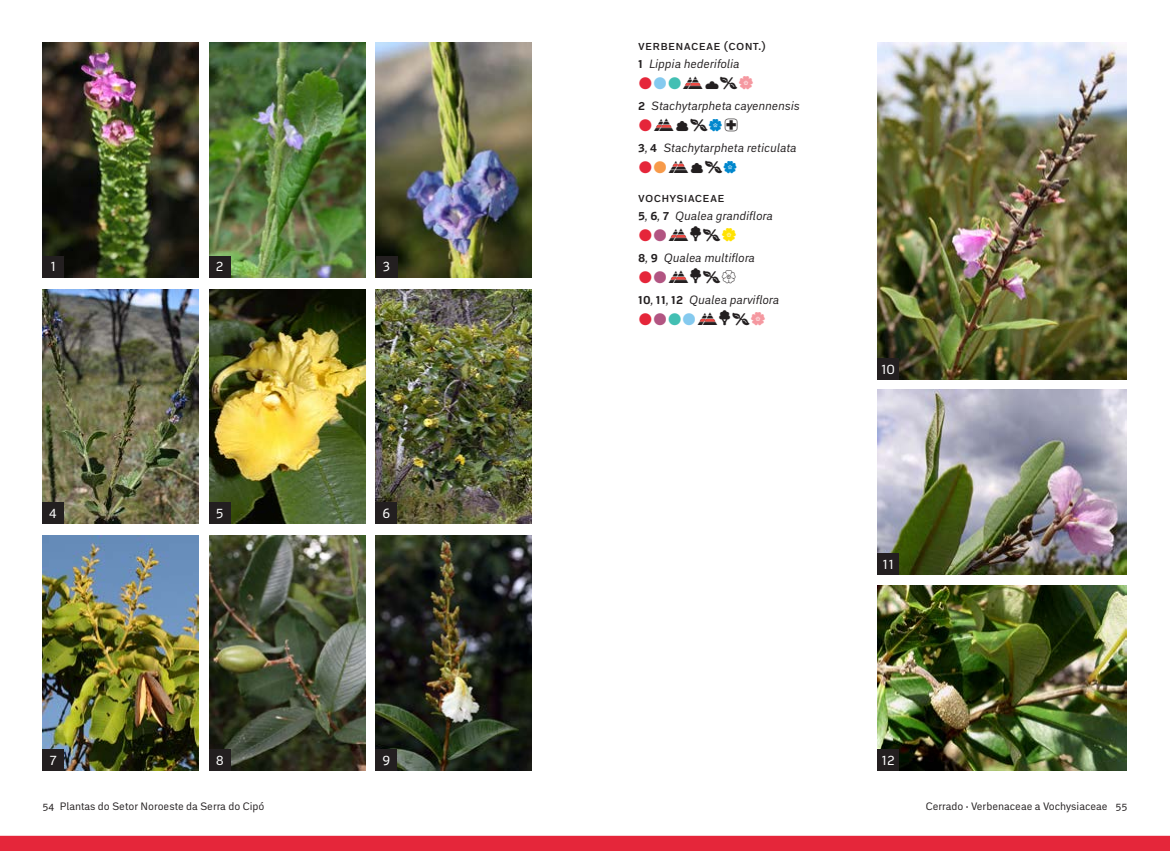
<style>
.page{position:relative;width:1170px;height:851px;background:#fff}
.page>*{position:absolute;margin:0;border:0;box-sizing:border-box;transform-origin:0 0}
.Pic_ref_number{font:13.75px "Embarcadero MVB Pro";color:#fff}
.Taxa_name{font:italic 11.88px "Embarcadero MVB Pro";color:#231f20}
.Family{font:500 11.88px "Embarcadero MVB Pro";letter-spacing:.02em;color:#231f20}
.t1{font:10.62px "Embarcadero MVB Pro";color:#231f20}
.s1{font-weight:700;font-style:normal}
</style>
<div class="page">
<img style="left:877px;top:585px;width:249px;height:185px">
<div style="left:877px;top:749px;width:21px;height:21px;background:#231f20"></div>
<img style="left:877px;top:390px;width:249px;height:184px">
<div style="left:877px;top:553px;width:21px;height:21px;background:#231f20"></div>
<img style="left:877px;top:43px;width:249px;height:336px">
<div style="left:877px;top:358px;width:21px;height:21px;background:#231f20"></div>
<img style="left:376px;top:535px;width:155px;height:235px">
<div style="left:376px;top:749px;width:21px;height:21px;background:#231f20"></div>
<img style="left:209px;top:535px;width:156px;height:235px">
<div style="left:209px;top:749px;width:21px;height:21px;background:#231f20"></div>
<img style="left:43px;top:535px;width:155px;height:235px">
<div style="left:43px;top:749px;width:21px;height:21px;background:#231f20"></div>
<img style="left:376px;top:289px;width:155px;height:235px">
<div style="left:376px;top:502px;width:21px;height:22px;background:#231f20"></div>
<img style="left:209px;top:289px;width:156px;height:235px">
<div style="left:209px;top:502px;width:21px;height:22px;background:#231f20"></div>
<img style="left:43px;top:289px;width:155px;height:235px">
<div style="left:43px;top:502px;width:21px;height:22px;background:#231f20"></div>
<img style="left:376px;top:43px;width:155px;height:234px">
<div style="left:376px;top:256px;width:21px;height:21px;background:#231f20"></div>
<img style="left:209px;top:43px;width:156px;height:234px">
<div style="left:209px;top:256px;width:21px;height:21px;background:#231f20"></div>
<img style="left:43px;top:43px;width:155px;height:234px">
<div style="left:43px;top:256px;width:21px;height:21px;background:#231f20"></div>
<div style="left:0;top:835px;width:1169px;height:15px;background:#e5263a"></div>
<p class="Pic_ref_number" style="left:50px;top:257px;width:7px">1</p>
<p class="Pic_ref_number" style="left:216px;top:257px;width:9px">2</p>
<p class="Pic_ref_number" style="left:383px;top:257px;width:9px">3</p>
<p class="Pic_ref_number" style="left:49px;top:503px;width:9px">4</p>
<p class="Pic_ref_number" style="left:216px;top:503px;width:9px">5</p>
<p class="Pic_ref_number" style="left:382px;top:503px;width:9px">6</p>
<p class="Pic_ref_number" style="left:50px;top:750px;width:8px">7</p>
<p class="Pic_ref_number" style="left:216px;top:750px;width:10px">8</p>
<p class="Pic_ref_number" style="left:382px;top:750px;width:9px">9</p>
<p class="Family" style="left:638px;top:37px;width:129px">VE RBE NACEAE (CONT.)</p>
<p class="Taxa_name" style="left:638px;top:55px;width:103px"><span class="s1">1</span> Lippia hederifolia</p>
<p class="Taxa_name" style="left:638px;top:97px;width:163px"><span class="s1">2</span> Stachytarpheta cayennensis</p>
<p class="Taxa_name" style="left:638px;top:139px;width:160px"><span class="s1">3</span>, <span class="s1">4</span> Stachytarpheta reticulata</p>
<p class="Family" style="left:638px;top:189px;width:86px">VOCHYSIACEAE</p>
<p class="Taxa_name" style="left:638px;top:207px;width:136px"><span class="s1">5</span>, <span class="s1">6</span>, <span class="s1">7</span> Qualea grandiflora</p>
<p class="Taxa_name" style="left:638px;top:249px;width:118px"><span class="s1">8</span>, <span class="s1">9</span> Qualea multiflora</p>
<p class="Taxa_name" style="left:638px;top:291px;width:142px"><span class="s1">10</span>, <span class="s1">11</span>, <span class="s1">12</span> Qualea parviflora</p>
<p class="Pic_ref_number" style="left:881px;top:359px;width:16px">10</p>
<p class="Pic_ref_number" style="left:882px;top:554px;width:13px">11</p>
<p class="Pic_ref_number" style="left:881px;top:750px;width:15px">12</p>
<p class="t1" style="left:43px;top:798px;width:223px">54 Plantas do Setor Noroeste da Serra do Cipó</p>
<p class="t1" style="left:925px;top:798px;width:203px">Cerrado · Verbenaceae a Vochysiaceae 55</p>
</div>
